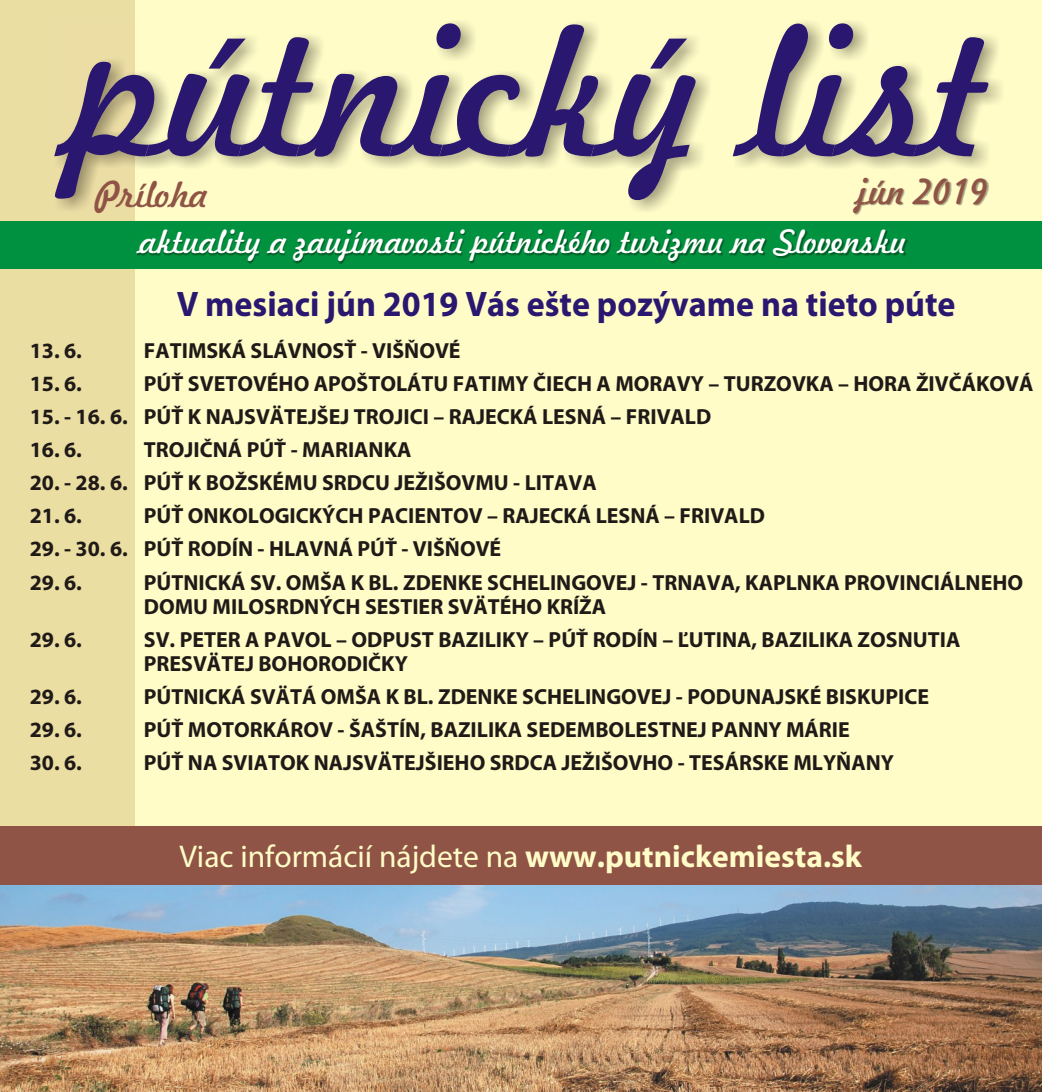
<style>
.page{position:relative;width:1042px;height:1092px;background:#fff}
.page>*{position:absolute;margin:0;border:0;box-sizing:border-box;transform-origin:0 0}
.t1{font:175px "Freehand 521 BT Regular C";color:#291770}
.t2{font:700 35.52px "Mini Pro";color:#291770;scale:.96 1}
.t3{font:35px "Freehand 521 BT Regular C";color:#8f5445}
.t4{font:31.5px "Freehand 521 BT Regular C";color:#fff}
.t5{font:31.5px "Mini Pro";color:#fffcc7}
.t6{font:700 21.88px/24.2px "Mini Pro";color:#1f1a17}
.s1{font-weight:700}
</style>
<div class="page">
<div style="left:0;top:0;width:1042px;height:992px;background:#fffcc7"></div>
<div style="left:0;top:0;width:135px;height:992px;background:#ebdea3"></div>
<img style="left:0;top:884px;width:1042px;height:207px">
<div style="left:0;top:825px;width:1042px;height:59px;background:#8f5445"></div>
<div style="left:0;top:221px;width:1042px;height:47px;background:#009140"></div>
<img style="left:854px;top:178px;width:134px;height:37px">
<img style="left:138px;top:230px;width:769px;height:33px">
<h1 class="t1" style="left:72px;top:22px;width:919px">pútnický list</h1>
<h3 class="t3" style="left:857px;top:177px;width:133px">jún 2019</h3>
<h3 class="t4" style="left:140px;top:229px;width:768px">aktuality a zaujímavosti pútnického turizmu na Slovensku</h3>
<h3 class="t3" style="left:96px;top:180px;width:114px">Príloha</h3>
<h2 class="t2" style="left:177px;top:290px;width:813px">V mesiaci jún 2019 Vás ešte pozývame na tieto púte</h2>
<p class="t6" style="left:30px;top:340px;width:54px">13. 6.</p>
<p class="t6" style="left:144px;top:340px;width:318px">FATIMSKÁ SLÁVNOSŤ - VIŠŇOVÉ</p>
<p class="t6" style="left:30px;top:373px;width:54px">15. 6.</p>
<p class="t6" style="left:144px;top:373px;width:891px">PÚŤ SVETOVÉHO APOŠTOLÁTU FATIMY ČIECH A MORAVY – TURZOVKA – HORA ŽIVČÁKOVÁ</p>
<p class="t6" style="left:30px;top:406px;width:683px">15. - 16. 6. PÚŤ K NAJSVÄTEJŠEJ TROJICI – RAJECKÁ LESNÁ – FRIVALD</p>
<p class="t6" style="left:30px;top:439px;width:54px">16. 6.</p>
<p class="t6" style="left:144px;top:439px;width:269px">TROJIČNÁ PÚŤ - MARIANKA</p>
<p class="t6" style="left:30px;top:472px;width:568px">20. - 28. 6. PÚŤ K BOŽSKÉMU SRDCU JEŽIŠOVMU - LITAVA</p>
<p class="t6" style="left:30px;top:505px;width:54px">21. 6.</p>
<p class="t6" style="left:144px;top:505px;width:623px">PÚŤ ONKOLOGICKÝCH PACIENTOV – RAJECKÁ LESNÁ – FRIVALD</p>
<p class="t6" style="left:30px;top:539px;width:473px">29. - 30. 6. PÚŤ RODÍN - HLAVNÁ PÚŤ - VIŠŇOVÉ</p>
<p class="t6" style="left:30px;top:572px;width:54px">29. 6.</p>
<p class="t6" style="left:144px;top:572px;width:881px">PÚTNICKÁ SV. OMŠA K BL. ZDENKE SCHELINGOVEJ - TRNAVA, KAPLNKA PROVINCIÁLNEHO<br>DOMU MILOSRDNÝCH SESTIER SVÄTÉHO KRÍŽA</p>
<p class="t6" style="left:30px;top:629px;width:54px">29. 6.</p>
<p class="t6" style="left:144px;top:629px;width:818px">SV. PETER A PAVOL – ODPUST BAZILIKY – PÚŤ RODÍN – ĽUTINA, BAZILIKA ZOSNUTIA<br>PRESVÄTEJ BOHORODIČKY</p>
<p class="t6" style="left:30px;top:686px;width:54px">29. 6.</p>
<p class="t6" style="left:144px;top:686px;width:786px">PÚTNICKÁ SVÄTÁ OMŠA K BL. ZDENKE SCHELINGOVEJ - PODUNAJSKÉ BISKUPICE</p>
<p class="t6" style="left:30px;top:719px;width:54px">29. 6.</p>
<p class="t6" style="left:144px;top:719px;width:707px">PÚŤ MOTORKÁROV - ŠAŠTÍN, BAZILIKA SEDEMBOLESTNEJ PANNY MÁRIE</p>
<p class="t6" style="left:30px;top:752px;width:54px">30. 6.</p>
<p class="t6" style="left:144px;top:752px;width:751px">PÚŤ NA SVIATOK NAJSVÄTEJŠIEHO SRDCA JEŽIŠOVHO - TESÁRSKE MLYŇANY</p>
<h3 class="t5" style="left:179px;top:843px;width:684px">Viac informácií nájdete na <span class="s1">www.putnickemiesta.sk</span></h3>
</div>
